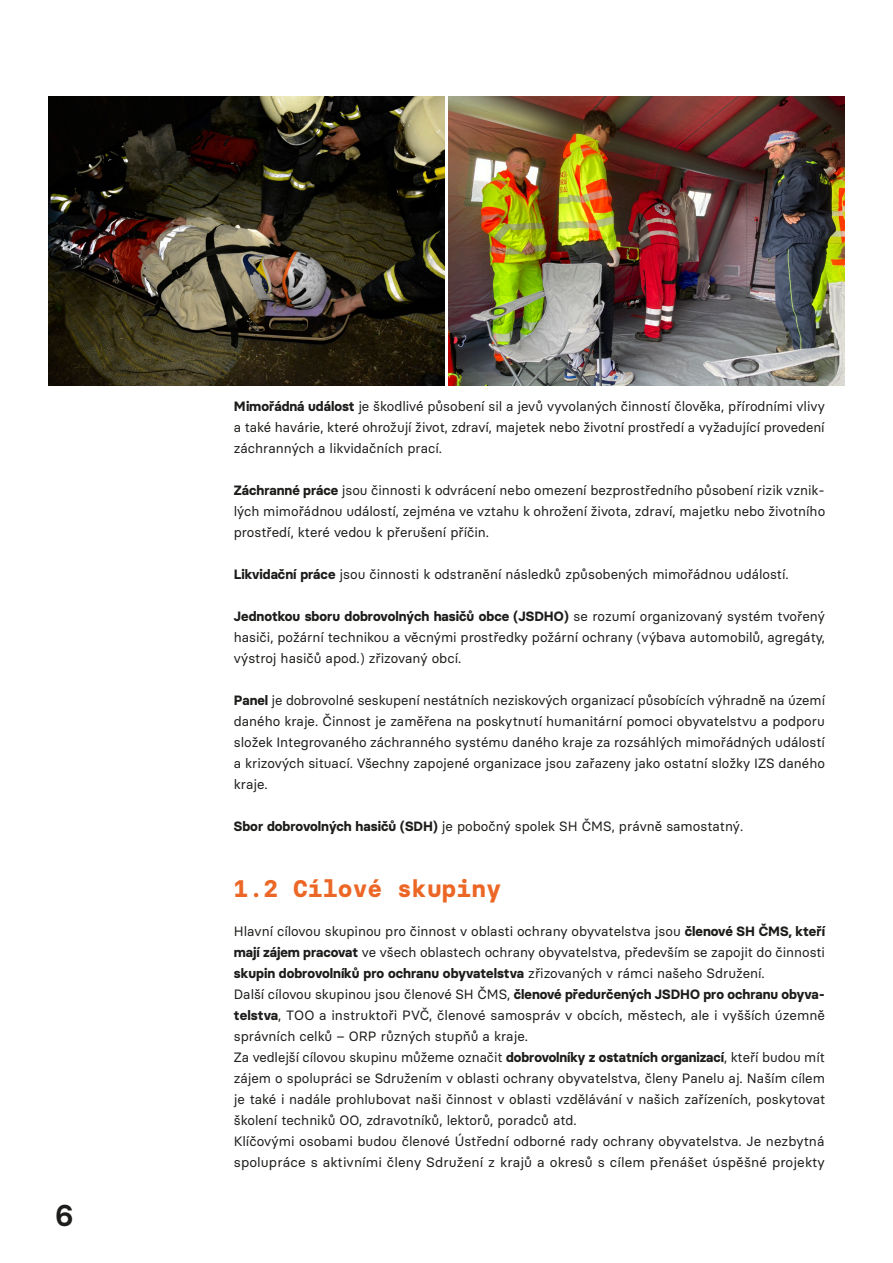
<style>
.page{position:relative;width:893px;height:1263px;background:#fff}
.page>*{position:absolute;margin:0;border:0;box-sizing:border-box;transform-origin:0 0}
.t1{font:600 30px "Basier Circle Mono";color:#1d1d1b}
.t2{font:700 24px "Basier Circle Mono";color:#ec6726}
.t3{font:13.5px/21px "Basier Circle";color:#1d1d1b;text-align:justify}
.s1{font-weight:700}
</style>
<div class="page">
<img style="left:49px;top:96px;width:396px;height:289px">
<img style="left:448px;top:96px;width:396px;height:289px">
<h1 class="t1" style="left:55px;top:1196px;width:20px">6</h1>
<p class="t3" style="left:234px;top:396px;width:593px"><span class="s1">Mimořádná událost</span> je škodlivé působení sil a jevů vyvolaných činností člověka, přírodními vlivy a také havárie, které ohrožují život, zdraví, majetek nebo životní prostředí a vyžadující provedení záchranných a likvidačních prací.</p>
<p class="t3" style="left:234px;top:480px;width:593px"><span class="s1">Záchranné práce</span> jsou činnosti k odvrácení nebo omezení bezprostředního působení rizik vznik&shy;lých mimořádnou událostí, zejména ve vztahu k ohrožení života, zdraví, majetku nebo životního prostředí, které vedou k přerušení příčin.</p>
<p class="t3" style="left:234px;top:564px;width:556px"><span class="s1">Likvidační práce</span> jsou činnosti k odstranění následků způsobených mimořádnou událostí.</p>
<p class="t3" style="left:234px;top:606px;width:593px"><span class="s1">Jednotkou sboru dobrovolných hasičů obce (JSDHO)</span> se rozumí organizovaný systém tvořený hasiči, požární technikou a věcnými prostředky požární ochrany (výbava automobilů, agregáty, výstroj hasičů apod.) zřizovaný obcí.</p>
<p class="t3" style="left:234px;top:690px;width:593px"><span class="s1">Panel</span> je dobrovolné seskupení nestátních neziskových organizací působících výhradně na území daného kraje. Činnost je zaměřena na poskytnutí humanitární pomoci obyvatelstvu a podporu složek Integrovaného záchranného systému daného kraje za rozsáhlých mimořádných událostí a krizových situací. Všechny zapojené organizace jsou zařazeny jako ostatní složky IZS daného kraje.</p>
<p class="t3" style="left:234px;top:816px;width:511px"><span class="s1">Sbor dobrovolných hasičů (SDH)</span> je pobočný spolek SH ČMS, právně samostatný.</p>
<h2 class="t2" style="left:234px;top:874px;width:269px">1.2 Cílové skupiny</h2>
<p class="t3" style="left:234px;top:921px;width:593px;text-align:left">Hlavní cílovou skupinou pro činnost v oblasti ochrany obyvatelstva jsou <span class="s1">členové SH ČMS, kteří mají zájem pracovat</span> ve všech oblastech ochrany obyvatelstva, především se zapojit do činnosti <span class="s1">skupin dobrovolníků pro ochranu obyvatelstva</span> zřizovaných v rámci našeho Sdružení.<br>Další cílovou skupinou jsou členové SH ČMS, <span class="s1">členové předurčených JSDHO pro ochranu obyva&shy;telstva</span>, TOO a instruktoři PVČ, členové samospráv v obcích, městech, ale i vyšších územně správních celků – ORP různých stupňů a kraje.<br>Za vedlejší cílovou skupinu můžeme označit <span class="s1">dobrovolníky z ostatních organizací</span>, kteří budou mít zájem o spolupráci se Sdružením v oblasti ochrany obyvatelstva, členy Panelu aj. Naším cílem je také i nadále prohlubovat naši činnost v oblasti vzdělávání v našich zařízeních, poskytovat školení techniků OO, zdravotníků, lektorů, poradců atd.<br>Klíčovými osobami budou členové Ústřední odborné rady ochrany obyvatelstva. Je nezbytná spolupráce s aktivními členy Sdružení z krajů a okresů s cílem přenášet úspěšné projekty</p>
</div>
